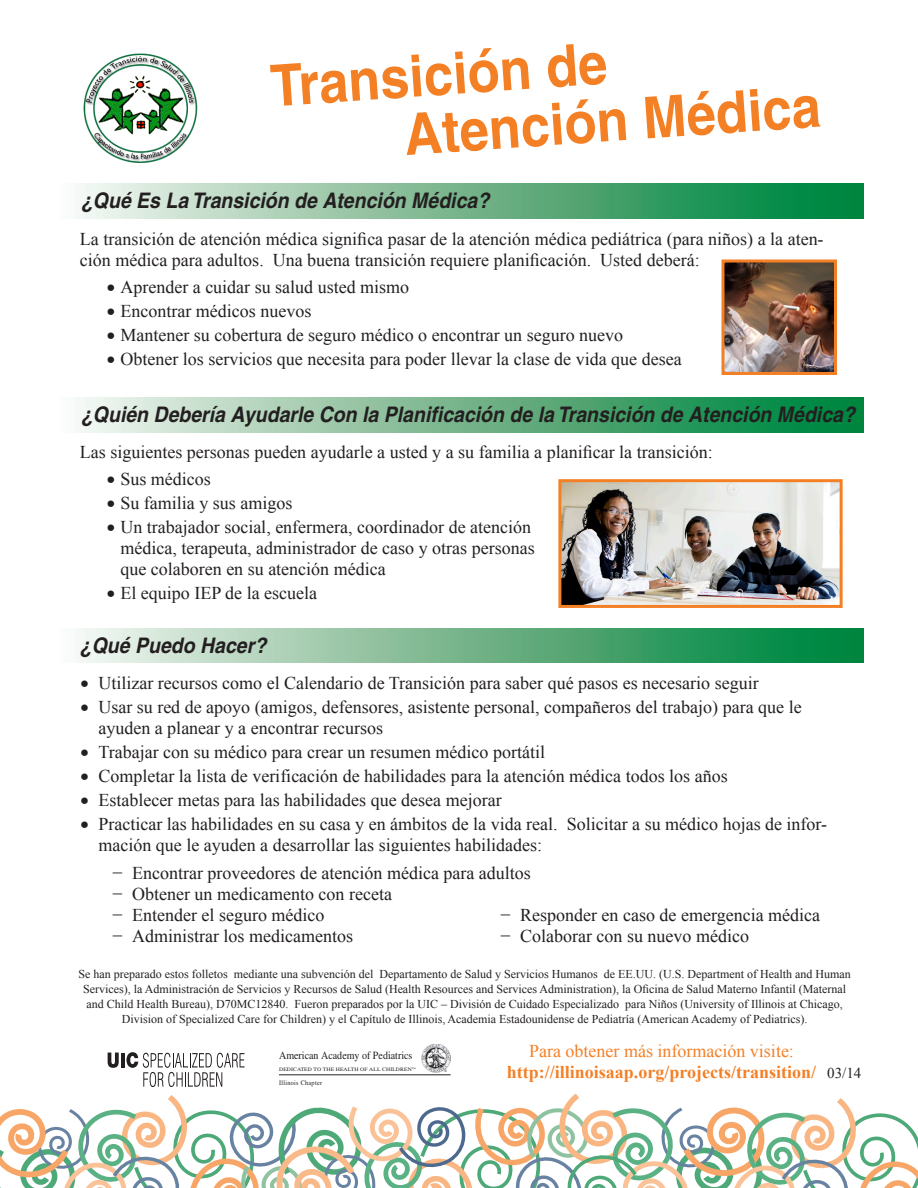
<style>
.page{position:relative;width:918px;height:1188px;background:#fff}
.page>*{position:absolute;margin:0;border:0;box-sizing:border-box;transform-origin:0 0}
.t1{font:700 57.75px "Helvetica";color:#f48026;scale:.91 1}
.t2{font:italic 700 21.45px "Helvetica";color:#231f20;scale:.91 1}
.t3{font:18px/21px "Times New Roman";color:#231f20}
.t4{font:700 18px "Times New Roman";color:#f48026}
.t5{font:18px "Times New Roman";color:#f48026}
.t6{font:15px "Times New Roman";color:#231f20}
.t7{font:12px/15px "Times New Roman";color:#231f20;text-align:center}
.t8{font:11.1px "Times";color:#231f20;scale:.91 1}
.t9{font:6.75px "Times";letter-spacing:.05em;color:#231f20;scale:.91 1}
.t10{font:5.1px "Times";letter-spacing:.015em;color:#231f20;scale:1.11 1}
.t11{font:3.6px "Times";color:#231f20;scale:.91 1}
</style>
<div class="page">
<img style="left:83px;top:53px;width:115px;height:110px">
<div style="left:54px;top:184px;width:810px;height:35px;background:linear-gradient(to right,#fbf5f1,#007d31)"></div>
<div style="left:54px;top:398px;width:810px;height:35px;background:linear-gradient(to right,#fbf5f1,#007d31)"></div>
<svg style="left:0;top:1093px;width:918px;height:95px"></svg>
<div style="left:54px;top:628px;width:810px;height:35px;background:linear-gradient(to right,#fbf5f1,#007d31)"></div>
<img style="left:562px;top:483px;width:277px;height:121px">
<div style="left:558px;top:479px;width:285px;height:129px;border:3px solid #f48026"></div>
<img style="left:726px;top:264px;width:107px;height:107px">
<div style="left:722px;top:260px;width:115px;height:115px;border:3px solid #f48026"></div>
<img style="left:421px;top:1044px;width:29px;height:28px">
<hr style="left:279px;top:1075px;width:172px;height:1px;background:#231f20">
<svg style="left:108px;top:1053px;width:11px;height:15px"></svg>
<hr style="left:121px;top:1053px;width:4px;height:14px;background:#231f20">
<svg style="left:126px;top:1052px;width:119px;height:35px"></svg>
<p class="t1" style="left:268px;top:51px;width:372px;rotate:-4deg">Transición de</p>
<p class="t1" style="left:402px;top:100px;width:460px;rotate:-4deg">Atención Médica</p>
<p class="t2" style="left:81px;top:188px;width:450px">¿Qué Es La Transición de Atención Médica?</p>
<p class="t3" style="left:80px;top:228px;width:745px">La transición de atención médica significa pasar de la atención médica pediátrica (para niños) a la aten&shy;ción médica para adultos. Una buena transición requiere planificación. Usted deberá:</p>
<p class="t3" style="left:107px;top:276px;width:304px">• Aprender a cuidar su salud usted mismo</p>
<p class="t3" style="left:107px;top:300px;width:206px">• Encontrar médicos nuevos</p>
<p class="t3" style="left:107px;top:324px;width:518px">• Mantener su cobertura de seguro médico o encontrar un seguro nuevo</p>
<p class="t3" style="left:107px;top:348px;width:576px">• Obtener los servicios que necesita para poder llevar la clase de vida que desea</p>
<p class="t2" style="left:81px;top:402px;width:852px">¿Quién Debería Ayudarle Con la Planificación de la Transición de Atención Médica?</p>
<p class="t3" style="left:80px;top:441px;width:634px">Las siguientes personas pueden ayudarle a usted y a su familia a planificar la transición:</p>
<p class="t3" style="left:107px;top:468px;width:106px">• Sus médicos</p>
<p class="t3" style="left:107px;top:492px;width:187px">• Su familia y sus amigos</p>
<p class="t3" style="left:120px;top:516px;width:416px;text-indent:-14px">• Un trabajador social, enfermera, coordinador de atención médica, terapeuta, administrador de caso y otras personas que colaboren en su atención médica</p>
<p class="t3" style="left:107px;top:582px;width:212px">• El equipo IEP de la escuela</p>
<p class="t2" style="left:80px;top:632px;width:206px">¿Qué Puedo Hacer?</p>
<p class="t3" style="left:80px;top:673px;width:680px">• Utilizar recursos como el Calendario de Transición para saber qué pasos es necesario seguir</p>
<p class="t3" style="left:98px;top:697px;width:705px;text-indent:-18px">• Usar su red de apoyo (amigos, defensores, asistente personal, compañeros del trabajo) para que le ayuden a planear y a encontrar recursos</p>
<p class="t3" style="left:80px;top:742px;width:466px">• Trabajar con su médico para crear un resumen médico portátil</p>
<p class="t3" style="left:80px;top:766px;width:649px">• Completar la lista de verificación de habilidades para la atención médica todos los años</p>
<p class="t3" style="left:80px;top:790px;width:423px">• Establecer metas para las habilidades que desea mejorar</p>
<p class="t3" style="left:98px;top:814px;width:730px;text-indent:-18px">• Practicar las habilidades en su casa y en ámbitos de la vida real. Solicitar a su médico hojas de infor&shy;mación que le ayuden a desarrollar las siguientes habilidades:</p>
<p class="t3" style="left:113px;top:862px;width:420px">− Encontrar proveedores de atención médica para adultos</p>
<p class="t3" style="left:113px;top:883px;width:281px">− Obtener un medicamento con receta</p>
<p class="t3" style="left:113px;top:904px;width:213px">− Entender el seguro médico</p>
<p class="t3" style="left:113px;top:925px;width:242px">− Administrar los medicamentos</p>
<p class="t3" style="left:501px;top:904px;width:321px">− Responder en caso de emergencia médica</p>
<p class="t3" style="left:501px;top:925px;width:250px">− Colaborar con su nuevo médico</p>
<p class="t7" style="left:79px;top:967px;width:774px">Se han preparado estos folletos mediante una subvención del Departamento de Salud y Servicios Humanos de EE.UU. (U.S. Department of Health and Human Services), la Administración de Servicios y Recursos de Salud (Health Resources and Services Administration), la Oficina de Salud Materno Infantil (Maternal and Child Health Bureau), D70MC12840. Fueron preparados por la UIC – División de Cuidado Especializado para Niños (University of Illinois at Chicago, Division of Specialized Care for Children) y el Capítulo de Illinois, Academia Estadounidense de Pediatría (American Academy of Pediatrics).</p>
<p class="t8" style="left:279px;top:1049px;width:148px">American Academy of Pediatrics</p>
<p class="t10" style="left:279px;top:1066px;width:125px">DEDICATED TO THE HEALTH OF ALL CHILDREN<sup>™</sup></p>
<p class="t9" style="left:279px;top:1079px;width:49px">Illinois Chapter</p>
<p class="t11" style="left:445px;top:1069px;width:4px">®</p>
<p class="t5" style="left:529px;top:1039px;width:266px">Para obtener más información visite:</p>
<p class="t4" style="left:507px;top:1060px;width:311px">http://illinoisaap.org/projects/transition/</p>
<p class="t6" style="left:827px;top:1063px;width:36px">03/14</p>
</div>
